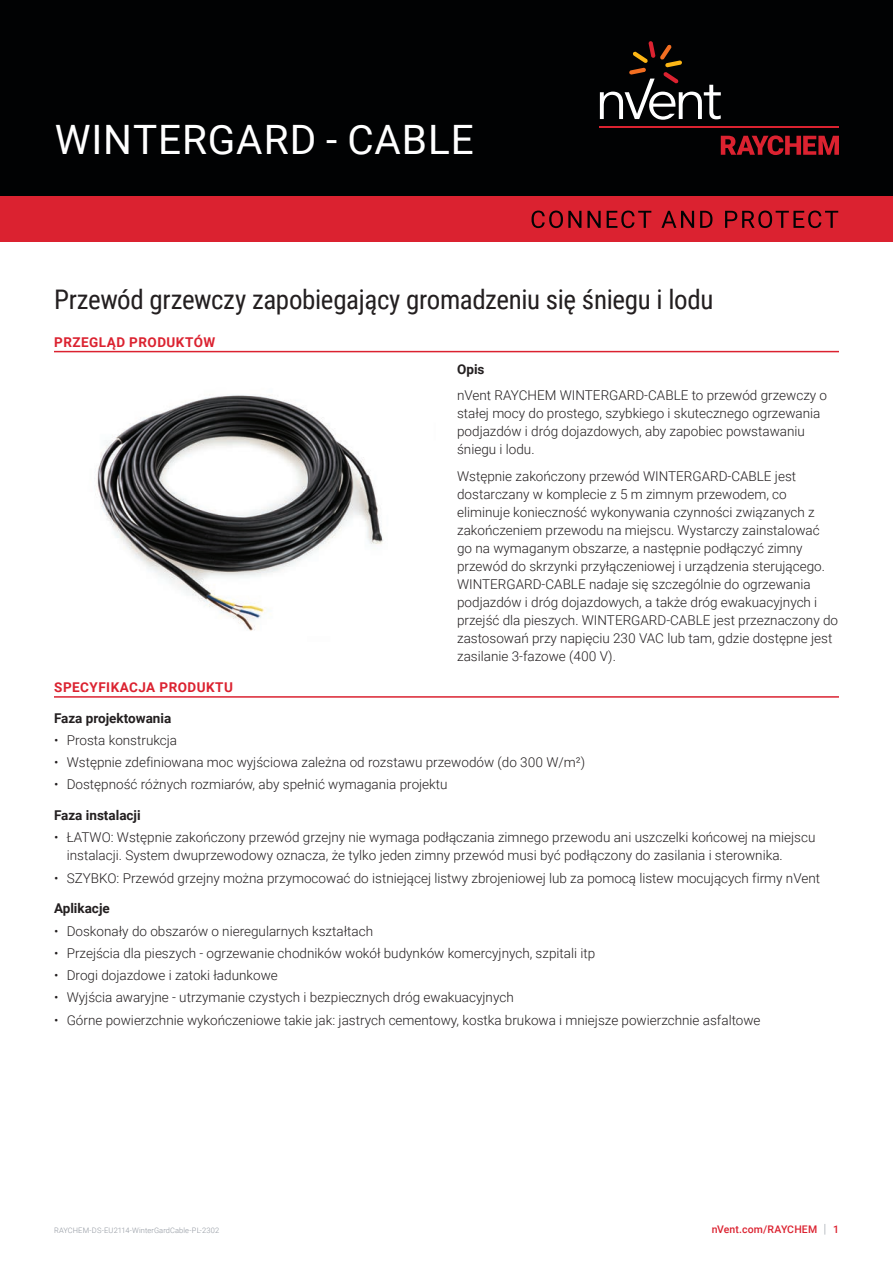
<style>
.page{position:relative;width:893px;height:1263px;background:#fff}
.page>*{position:absolute;margin:0;border:0;box-sizing:border-box;transform-origin:0 0}
.Title_Product_Name{font:40.5px "Roboto";letter-spacing:.02em;color:#fff}
.Product_Description{font:27px "Roboto Condensed";letter-spacing:-.015em;color:#231f20}
.Bodytext_1{font:300 13.5px/18px "Roboto";color:#231f20}
.Subhead_L-2{font:700 13.5px "Roboto";color:#231f20}
.Subhead{font:700 13.5px "Roboto";letter-spacing:.035em;color:#db2230}
.t1{font:500 10.5px "Roboto";letter-spacing:.015em;color:#db2230}
.t2{font:300 7.5px "Roboto";letter-spacing:.015em;color:#8f959e}
.s1{font-weight:300;font-size:12.6px;color:#8f959e}
</style>
<div class="page">
<div style="left:0;top:0;width:893px;height:196px;background:#010203"></div>
<div style="left:0;top:196px;width:893px;height:45px;background:#db2230"></div>
<svg style="left:532px;top:211px;width:306px;height:17px"></svg>
<svg style="left:721px;top:135px;width:118px;height:20px"></svg>
<hr style="left:600px;top:127px;width:239px;height:1px;background:#db2230">
<svg style="left:600px;top:41px;width:121px;height:79px"></svg>
<hr style="left:54px;top:351px;width:785px;height:1px;background:#db2230">
<hr style="left:54px;top:696px;width:785px;height:2px;background:#db2230">
<img style="left:97px;top:395px;width:286px;height:236px">
<p class="Title_Product_Name" style="left:55px;top:111px;width:421px">WINTERGARD - CABLE</p>
<p class="Product_Description" style="left:54px;top:281px;width:661px">Przewód grzewczy zapobiegający gromadzeniu się śniegu i lodu</p>
<p class="Subhead" style="left:54px;top:332px;width:163px">PRZEGLĄD PRODUKTÓW</p>
<p class="Subhead_L-2" style="left:457px;top:359px;width:29px">Opis</p>
<p class="Bodytext_1" style="left:457px;top:386px;width:372px">nVent RAYCHEM WINTERGARD-CABLE to przewód grzewczy o stałej mocy do prostego, szybkiego i skutecznego ogrzewania podjazdów i dróg dojazdowych, aby zapobiec powstawaniu śniegu i lodu.</p>
<p class="Bodytext_1" style="left:457px;top:466px;width:382px">Wstępnie zakończony przewód WINTERGARD-CABLE jest dostarczany w komplecie z 5 m zimnym przewodem, co eliminuje konieczność wykonywania czynności związanych z zakończeniem przewodu na miejscu. Wystarczy zainstalować go na wymaganym obszarze, a następnie podłączyć zimny przewód do skrzynki przyłączeniowej i urządzenia sterującego.<br>WINTERGARD-CABLE nadaje się szczególnie do ogrzewania podjazdów i dróg dojazdowych, a także dróg ewakuacyjnych i przejść dla pieszych. WINTERGARD-CABLE jest przeznaczony do zastosowań przy napięciu 230 VAC lub tam, gdzie dostępne jest zasilanie 3-fazowe (400 V).</p>
<p class="Subhead" style="left:54px;top:678px;width:180px">SPECYFIKACJA PRODUKTU</p>
<p class="Subhead_L-2" style="left:54px;top:708px;width:119px">Faza projektowania</p>
<p class="Bodytext_1" style="left:54px;top:731px;width:125px">• Prosta konstrukcja</p>
<p class="Bodytext_1" style="left:54px;top:753px;width:533px">• Wstępnie zdefiniowana moc wyjściowa zależna od rozstawu przewodów (do 300 W/m²)</p>
<p class="Bodytext_1" style="left:54px;top:775px;width:395px">• Dostępność różnych rozmiarów, aby spełnić wymagania projektu</p>
<p class="Subhead_L-2" style="left:54px;top:806px;width:88px">Faza instalacji</p>
<p class="Bodytext_1" style="left:67px;top:828px;width:750px;text-indent:-13px">• ŁATWO: Wstępnie zakończony przewód grzejny nie wymaga podłączania zimnego przewodu ani uszczelki końcowej na miejscu instalacji. System dwuprzewodowy oznacza, że tylko jeden zimny przewód musi być podłączony do zasilania i sterownika.</p>
<p class="Bodytext_1" style="left:54px;top:868px;width:768px">• SZYBKO: Przewód grzejny można przymocować do istniejącej listwy zbrojeniowej lub za pomocą listew mocujących firmy nVent</p>
<p class="Subhead_L-2" style="left:54px;top:899px;width:57px">Aplikacje</p>
<p class="Bodytext_1" style="left:54px;top:921px;width:321px">• Doskonały do obszarów o nieregularnych kształtach</p>
<p class="Bodytext_1" style="left:54px;top:944px;width:543px">• Przejścia dla pieszych - ogrzewanie chodników wokół budynków komercyjnych, szpitali itp</p>
<p class="Bodytext_1" style="left:54px;top:966px;width:225px">• Drogi dojazdowe i zatoki ładunkowe</p>
<p class="Bodytext_1" style="left:54px;top:988px;width:461px">• Wyjścia awaryjne - utrzymanie czystych i bezpiecznych dróg ewakuacyjnych</p>
<p class="Bodytext_1" style="left:54px;top:1010px;width:708px">• Górne powierzchnie wykończeniowe takie jak: jastrych cementowy, kostka brukowa i mniejsze powierzchnie asfaltowe</p>
<p class="t2" style="left:54px;top:1225px;width:167px">RAYCHEM-DS-EU2114-WinterGardCable-PL-2302</p>
<p class="t1" style="left:712px;top:1222px;width:129px">nVent.com/RAYCHEM <span class="s1">|</span> 1</p>
</div>
